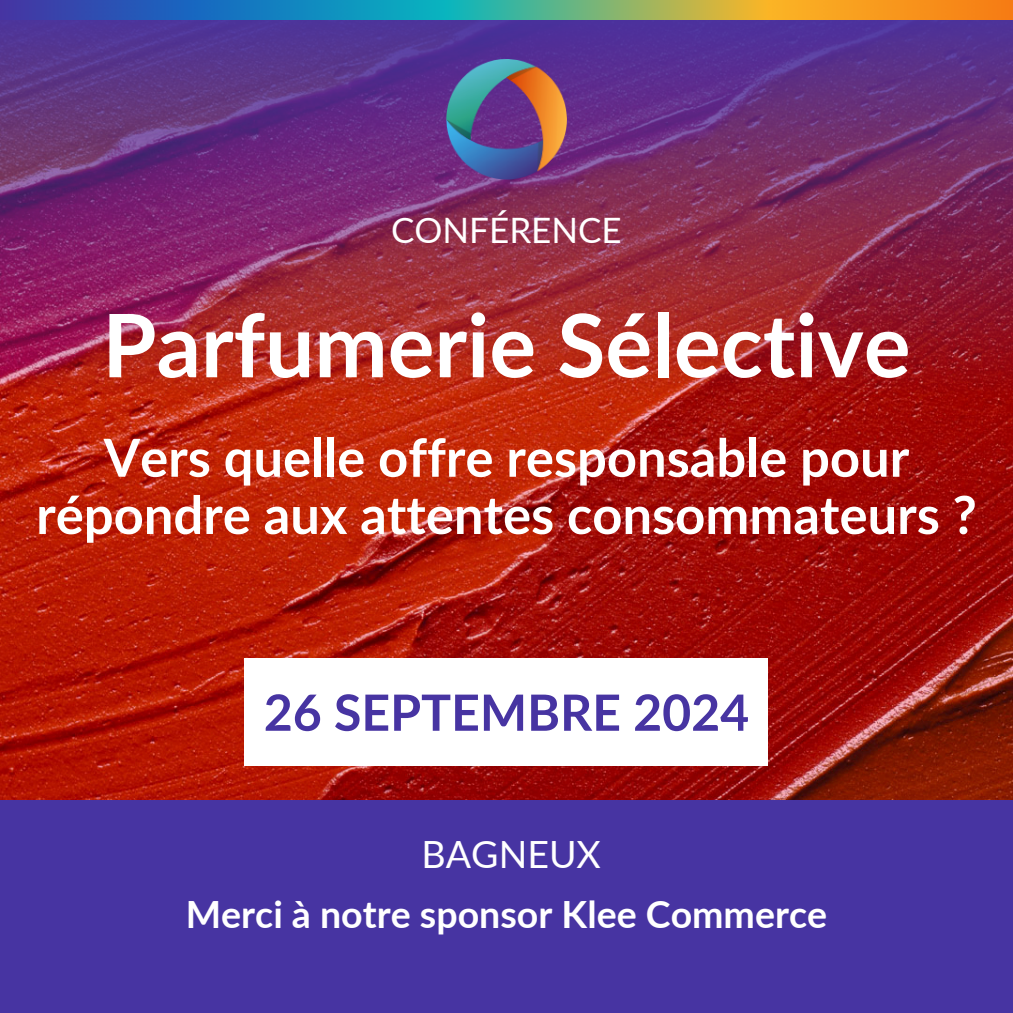
<style>
.page{position:relative;width:1013px;height:1013px;background:#fff}
.page>*{position:absolute;margin:0;border:0;box-sizing:border-box;transform-origin:0 0}
.t1{font:700 87.5px "Lato";color:#fff}
.t2{font:700 52.5px/57.2px "Lato";color:#fff;text-align:center}
.t3{font:700 50px "Lato";color:#4734a2}
.t4{font:700 37.5px "Lato";color:#fff}
.t5{font:37.5px "Lato";color:#fff}
.t6{font:35px "Lato";color:#fff}
</style>
<div class="page">
<img style="left:0;top:394px;width:1012px;height:406px">
<img style="left:0;top:20px;width:1012px;height:374px">
<img style="left:446px;top:60px;width:120px;height:120px">
<img style="left:0;top:0;width:1012px;height:20px">
<div style="left:0;top:800px;width:1012px;height:212px;background:#4734a2"></div>
<div style="left:244px;top:658px;width:524px;height:107px;background:#fff"></div>
<h4 class="t6" style="left:391px;top:209px;width:232px">CONFÉRENCE</h4>
<h1 class="t1" style="left:102px;top:291px;width:809px">Parfumerie Sélective</h1>
<h4 class="t2" style="left:36px;top:428px;width:942px">Vers quelle offre responsable pour répondre aux attentes consommateurs ?</h4>
<p class="t3" style="left:264px;top:681px;width:487px">26 SEPTEMBRE 2024</p>
<h3 class="t5" style="left:421px;top:831px;width:181px">BAGNEUX</h3>
<h2 class="t4" style="left:186px;top:891px;width:643px">Merci à notre sponsor Klee Commerce</h2>
</div>
